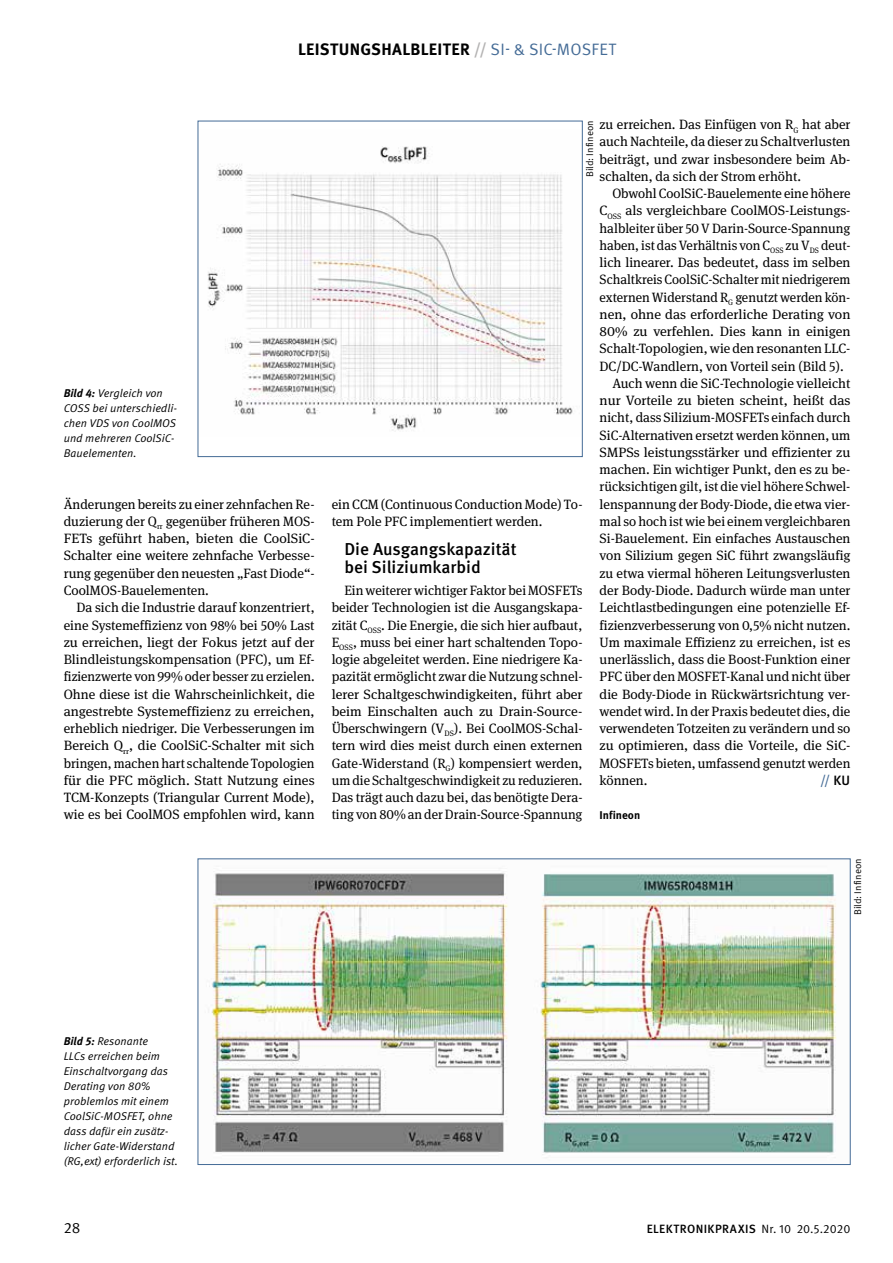
<style>
.page{position:relative;width:893px;height:1263px;background:#fff}
.page>*{position:absolute;margin:0;border:0;box-sizing:border-box;transform-origin:0 0}
.t1{font:500 17.25px/18px "Meta Pro";color:#000}
.t2{font:700 16.5px "Meta Pro";letter-spacing:.015em;color:#000}
.t3{font:15px "Meta Pro";color:#000}
.t4{font:13.5px/17.2px "Meta Serif Pro";color:#000;text-align:justify}
.t5{font:500 13.5px "Meta Pro";color:#446b96}
.t6{font:500 12px "Meta Pro";letter-spacing:.03em;color:#000}
.t7{font:italic 11.25px/15px "Meta Pro";color:#000}
.t8{font:700 11.25px "Meta Pro";color:#000}
.t9{font:9.75px "Meta Pro";color:#000}
.s1{color:#b3b2b2}
.s2{font-weight:400;color:#446b96}
.s3{font-weight:700}
.s4{color:#000}
.s5{font-weight:400}
</style>
<div class="page">
<img style="left:207px;top:146px;width:366px;height:285px">
<div style="left:198px;top:121px;width:385px;height:336px;border:1px solid #446b96"></div>
<img style="left:208px;top:868px;width:629px;height:290px">
<p class="t2" style="left:298px;top:39px;width:320px">LEISTUNGSHALBLEITER <span class="s1">//</span> <span class="s2">SI- &amp; SIC-MOSFET</span></p>
<p class="t7" style="left:64px;top:386px;width:115px"><span class="s3">Bild 4:</span> Vergleich von<br>COSS bei unterschiedli&shy;chen VDS von CoolMOS und mehreren CoolSiC-<br>Bauelementen.</p>
<p class="t4" style="left:64px;top:495px;width:252px">Änderungen bereits zu einer zehnfachen Re&shy;duzierung der Q<sub>rr</sub> gegenüber früheren MOS-FETs geführt haben, bieten die CoolSiC-Schalter eine weitere zehnfache Verbesse&shy;rung gegenüber den neuesten „Fast Diode“- CoolMOS-Bauelementen.</p>
<p class="t4" style="left:64px;top:598px;width:252px;text-indent:13px">Da sich die Industrie darauf konzentriert, eine Systemeffizienz von 98% bei 50% Last zu erreichen, liegt der Fokus jetzt auf der Blindleistungskompensation (PFC), um Ef&shy;fizienzwerte von 99% oder besser zu erzielen.<br>Ohne diese ist die Wahrscheinlichkeit, die angestrebte Systemeffizienz zu erreichen, erheblich niedriger. Die Verbesserungen im Bereich Q<sub>rr</sub>, die CoolSiC-Schalter mit sich bringen, machen hart schaltende Topologien für die PFC möglich. Statt Nutzung eines TCM-Konzepts (Triangular Current Mode), wie es bei CoolMOS empfohlen wird, kann</p>
<p class="t4" style="left:600px;top:115px;width:252px">zu erreichen. Das Einfügen von R<sub>G</sub> hat aber auch Nachteile, da dieser zu Schaltverlusten beiträgt, und zwar insbesondere beim Ab&shy;schalten, da sich der Strom erhöht.</p>
<p class="t4" style="left:612px;top:184px;width:240px">Obwohl CoolSiC-Bauelemente eine höhere</p>
<p class="t4" style="left:600px;top:201px;width:252px">C<sub>OSS</sub> als vergleichbare CoolMOS-Leistungs-</p>
<p class="t4" style="left:600px;top:219px;width:252px">halbleiter über 50 V Darin-Source-Spannung</p>
<p class="t4" style="left:600px;top:236px;width:252px">haben, ist das Verhältnis von C<sub>OSS</sub> zu V<sub>DS</sub> deut-</p>
<p class="t4" style="left:600px;top:253px;width:252px">lich linearer. Das bedeutet, dass im selben</p>
<p class="t4" style="left:600px;top:270px;width:252px">Schaltkreis CoolSiC-Schalter mit niedrigerem</p>
<p class="t4" style="left:600px;top:288px;width:252px">externen Widerstand R<sub>G</sub> genutzt werden kön-</p>
<p class="t4" style="left:600px;top:305px;width:252px">nen, ohne das erforderliche Derating von</p>
<p class="t4" style="left:600px;top:322px;width:252px">80% zu verfehlen. Dies kann in einigen</p>
<p class="t4" style="left:600px;top:339px;width:252px">Schalt-Topologien, wie den resonanten LLC-</p>
<p class="t4" style="left:600px;top:357px;width:246px">DC/DC-Wandlern, von Vorteil sein (Bild 5).</p>
<p class="t4" style="left:612px;top:374px;width:240px">Auch wenn die SiC-Technologie vielleicht</p>
<p class="t4" style="left:600px;top:391px;width:252px">nur Vorteile zu bieten scheint, heißt das</p>
<p class="t4" style="left:600px;top:408px;width:252px">nicht, dass Silizium-MOSFETs einfach durch</p>
<p class="t4" style="left:600px;top:426px;width:252px">SiC-Alternativen ersetzt werden können, um</p>
<p class="t4" style="left:600px;top:443px;width:252px">SMPSs leistungsstärker und effizienter zu</p>
<p class="t4" style="left:600px;top:460px;width:252px">machen. Ein wichtiger Punkt, den es zu be-</p>
<p class="t4" style="left:600px;top:477px;width:252px">rücksichtigen gilt, ist die viel höhere Schwel-</p>
<p class="t4" style="left:600px;top:495px;width:252px">lenspannung der Body-Diode, die etwa vier-</p>
<p class="t4" style="left:600px;top:512px;width:252px">mal so hoch ist wie bei einem vergleichbaren</p>
<p class="t4" style="left:600px;top:529px;width:252px">Si-Bauelement. Ein einfaches Austauschen</p>
<p class="t4" style="left:600px;top:546px;width:252px">von Silizium gegen SiC führt zwangsläufig</p>
<p class="t4" style="left:600px;top:564px;width:252px">zu etwa viermal höheren Leitungsverlusten</p>
<p class="t4" style="left:600px;top:581px;width:252px">der Body-Diode. Dadurch würde man unter</p>
<p class="t4" style="left:600px;top:598px;width:252px">Leichtlastbedingungen eine potenzielle Ef-</p>
<p class="t4" style="left:600px;top:615px;width:252px">fizienzverbesserung von 0,5% nicht nutzen.</p>
<p class="t4" style="left:600px;top:633px;width:252px">Um maximale Effizienz zu erreichen, ist es</p>
<p class="t4" style="left:600px;top:650px;width:252px">unerlässlich, dass die Boost-Funktion einer</p>
<p class="t4" style="left:600px;top:667px;width:252px">PFC über den MOSFET-Kanal und nicht über</p>
<p class="t4" style="left:600px;top:684px;width:252px">die Body-Diode in Rückwärtsrichtung ver-</p>
<p class="t4" style="left:600px;top:702px;width:252px">wendet wird. In der Praxis bedeutet dies, die</p>
<p class="t4" style="left:600px;top:719px;width:252px">verwendeten Totzeiten zu verändern und so</p>
<p class="t4" style="left:600px;top:736px;width:252px">zu optimieren, dass die Vorteile, die SiC-</p>
<p class="t4" style="left:600px;top:753px;width:252px">MOSFETs bieten, umfassend genutzt werden</p>
<p class="t4" style="left:600px;top:771px;width:49px">können.</p>
<p class="t5" style="left:820px;top:771px;width:31px">// <span class="s4">KU</span></p>
<p class="t8" style="left:600px;top:808px;width:42px">Infineon</p>
<p class="t9" style="left:584px;top:177px;width:58px;rotate:-90deg">Bild: Infineon</p>
<p class="t4" style="left:332px;top:495px;width:252px">ein CCM (Continuous Conduction Mode) To&shy;tem Pole PFC implementiert werden.</p>
<p class="t1" style="left:344px;top:540px;width:174px">Die Ausgangskapazität bei Siliziumkarbid</p>
<p class="t4" style="left:332px;top:581px;width:252px;text-indent:13px">Ein weiterer wichtiger Faktor bei MOSFETs beider Technologien ist die Ausgangskapa&shy;zität C<sub>OSS</sub>. Die Energie, die sich hier aufbaut, E<sub>OSS</sub>, muss bei einer hart schaltenden Topo&shy;logie abgeleitet werden. Eine niedrigere Ka&shy;pazität ermöglicht zwar die Nutzung schnel&shy;lerer Schaltgeschwindigkeiten, führt aber beim Einschalten auch zu Drain-Source-Überschwingern (V<sub>DS</sub>). Bei CoolMOS-Schal&shy;tern wird dies meist durch einen externen Gate-Widerstand (R<sub>G</sub>) kompensiert werden, um die Schaltgeschwindigkeit zu reduzieren.<br>Das trägt auch dazu bei, das benötigte Dera&shy;ting von 80% an der Drain-Source-Spannung</p>
<p class="t9" style="left:851px;top:915px;width:58px;rotate:-90deg">Bild: Infineon</p>
<p class="t7" style="left:64px;top:1034px;width:116px"><span class="s3">Bild 5:</span> Resonante<br>LLCs erreichen beim<br>Einschaltvorgang das<br>Derating von 80% problemlos mit einem<br>CoolSiC-MOSFET, ohne dass dafür ein zusätz&shy;licher Gate-Widerstand (RG,ext) erforderlich ist.</p>
<p class="t3" style="left:64px;top:1218px;width:18px">28</p>
<p class="t6" style="left:647px;top:1221px;width:205px">ELEKTRONIKPRAXIS <span class="s5">Nr. 10 20.5.2020</span></p>
</div>
